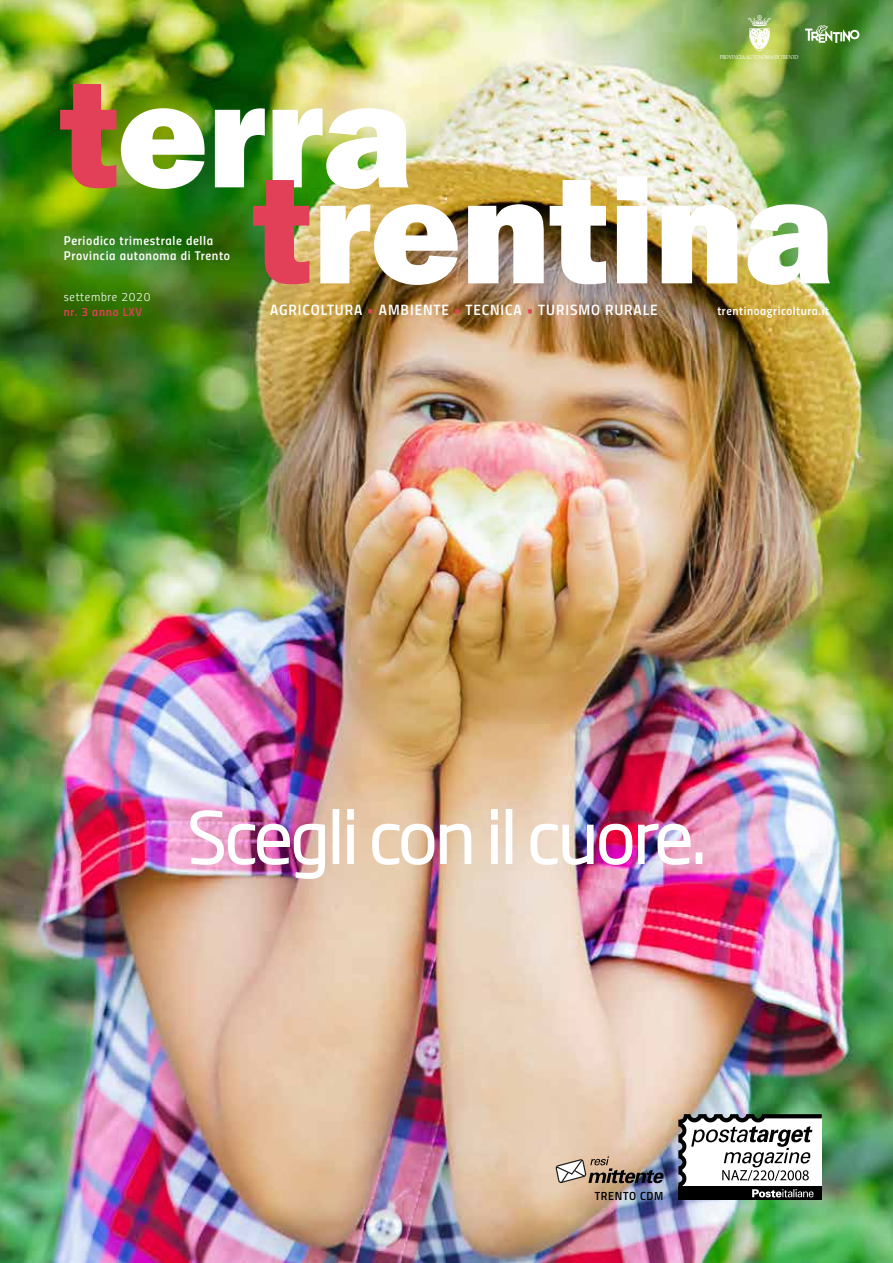
<style>
.page{position:relative;width:893px;height:1263px;background:#fff}
.page>*{position:absolute;margin:0;border:0;box-sizing:border-box;transform-origin:0 0}
.t1{font:15px "Titillium Semibold Upright";letter-spacing:.06em;color:#fff}
.t2{font:12.75px/15.3px "Titillium Semibold Upright";letter-spacing:.05em;color:#fff}
.t3{font:12px "Titillium Semibold Upright";letter-spacing:.05em;color:#fff}
.t4{font:12px "Titillium Light Upright";letter-spacing:.06em;color:#fff}
.t5{font:12px "Titillium Semibold Upright";letter-spacing:.06em;color:#e24059}
.t6{font:11.7px "Titillium Semibold Upright";letter-spacing:.06em;color:#000}
.t7{font:5.55px "Palatino";color:#fff;scale:.8 1}
.s1{color:#e24059}
</style>
<div class="page">
<img style="left:0;top:0;width:893px;height:1263px">
<div style="left:678px;top:1186px;width:144px;height:14px;background:#000"></div>
<svg style="left:678px;top:1114px;width:144px;height:84px"></svg>
<svg style="left:555px;top:1156px;width:108px;height:28px;background:#a29286"></svg>
<svg style="left:748px;top:15px;width:23px;height:37px"></svg>
<svg style="left:805px;top:25px;width:54px;height:18px"></svg>
<img style="left:189px;top:808px;width:514px;height:72px">
<img style="left:320px;top:176px;width:510px;height:109px">
<img style="left:60px;top:84px;width:348px;height:200px">
<p class="t7" style="left:720px;top:53px;width:100px">PROVINCIA AUTONOMA DI TRENTO</p>
<p class="t2" style="left:64px;top:232px;width:168px">Periodico trimestrale della<br>Provincia autonoma di Trento</p>
<p class="t4" style="left:64px;top:288px;width:88px">settembre 2020</p>
<p class="t5" style="left:64px;top:302px;width:80px">nr. 3 anno LXV</p>
<p class="t1" style="left:270px;top:298px;width:389px">AGRICOLTURA <span class="s1">•</span> AMBIENTE <span class="s1">•</span> TECNICA <span class="s1">•</span> TURISMO RURALE</p>
<p class="t3" style="left:717px;top:302px;width:113px">trentinoagricoltura.it</p>
<p class="t6" style="left:595px;top:1187px;width:70px">TRENTO CDM</p>
</div>
